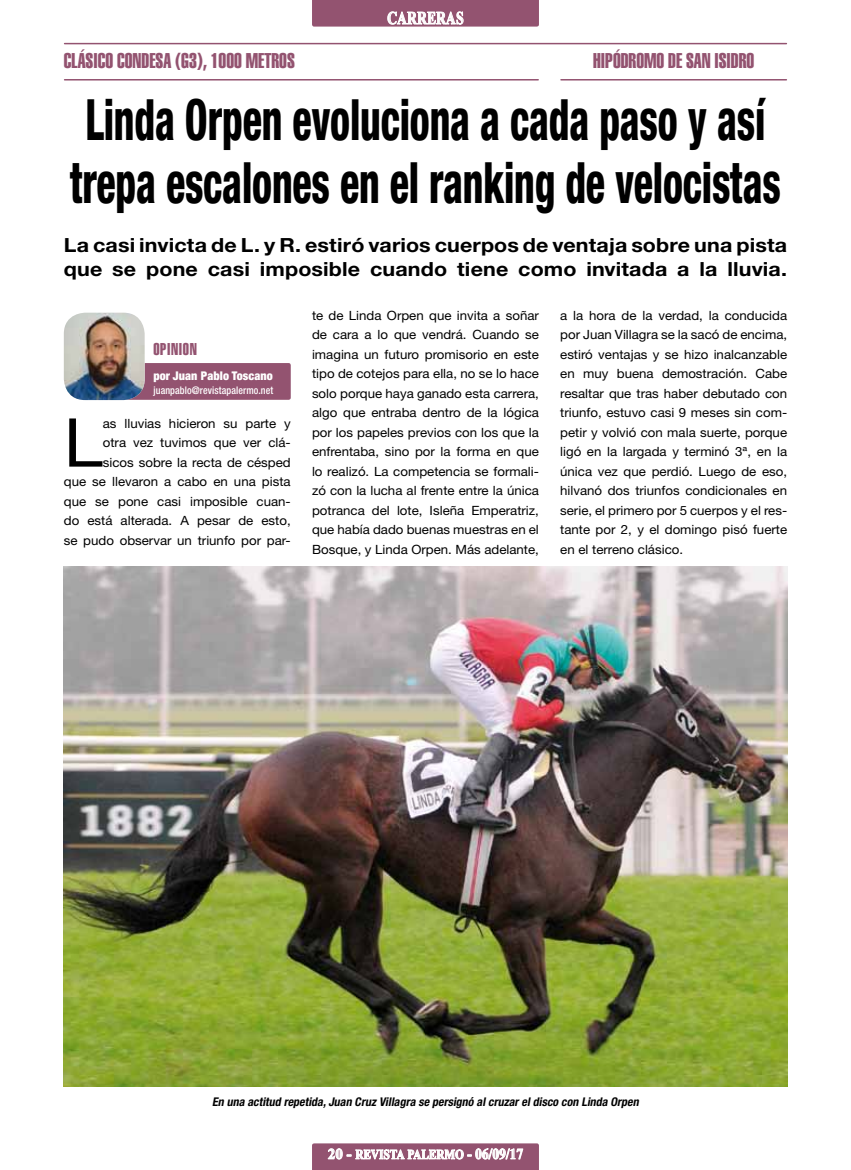
<style>
.page{position:relative;width:851px;height:1170px;background:#fff}
.page>*{position:absolute;margin:0;border:0;box-sizing:border-box;transform-origin:0 0}
.t1{font:67.35px "Helvetica Neue LT Std";color:#000;scale:1.04 1}
.t2{font:800 condensed 57px/63px "Helvetica Neue LT Std";letter-spacing:-.005em;color:#000;scale:.7 1}
.t3{font:21px "Helvetica LT Std Extra Comp";color:#935370}
.t4{font:700 19.5px/24px "Helvetica Neue LT Std";letter-spacing:.005em;color:#000;scale:1.1 1}
.t5{font:700 18px "Times New Roman";letter-spacing:.02em;color:#fff;scale:.75 1}
.t6{font:16.8px "Helvetica LT Std Extra Comp";letter-spacing:.035em;color:#935370}
.t7{font:700 13.5px "Times New Roman";color:#fff;scale:.83 1}
.t8{font:12.75px/19.5px "Helvetica Neue LT Std";color:#000;text-align:justify;scale:1.04 1}
.t9{font:italic 700 condensed 12px "Helvetica Neue LT Std";color:#000}
.t10{font:900 condensed 12px "Helvetica Neue LT Std";letter-spacing:.01em;color:#fff}
.t11{font:500 condensed 10.5px "Helvetica Neue LT Std";letter-spacing:.01em;color:#fff;scale:.95 1}
.s1{font-size:15px}
</style>
<div class="page">
<hr style="left:65px;top:79px;width:473px;height:1px;background:#935370">
<hr style="left:65px;top:43px;width:721px;height:1px;background:#935370">
<hr style="left:561px;top:79px;width:225px;height:1px;background:#935370">
<div style="left:114px;top:363px;width:177px;height:37px;background:#935370;border-radius:2px"></div>
<img style="left:64px;top:312px;width:81px;height:88px">
<svg style="left:312px;top:1143px;width:227px;height:26px;background:#a6728a"></svg>
<svg style="left:312px;top:0;width:227px;height:27px;background:#9d627d"></svg>
<img style="left:64px;top:566px;width:723px;height:520px">
<h3 class="t5" style="left:387px;top:6px;width:103px">CARRERAS</h3>
<h3 class="t3" style="left:64px;top:48px;width:232px">CLÁSICO CONDESA (G3), 1000 METROS</h3>
<h3 class="t3" style="left:593px;top:48px;width:162px">HIPÓDROMO DE SAN ISIDRO</h3>
<h2 class="t2" style="left:70px;top:87px;width:1016px">Linda Orpen evoluciona a cada paso y así trepa escalones en el ranking de velocistas</h2>
<h3 class="t4" style="left:64px;top:233px;width:659px">La casi invicta de L. y R. estiró varios cuerpos de ventaja sobre una pista que se pone casi imposible cuando tiene como invitada a la lluvia.</h3>
<h3 class="t6" style="left:153px;top:338px;width:45px">OPINION</h3>
<p class="t10" style="left:153px;top:368px;width:121px">por Juan Pablo Toscano</p>
<p class="t11" style="left:153px;top:383px;width:128px">juanpablo@revistapalermo.net</p>
<h1 class="t1" style="left:64px;top:402px;width:39px">L</h1>
<p class="t8" style="left:64px;top:413px;width:220px;text-align:right">as lluvias hicieron su parte y<br>otra vez tuvimos que ver clá-<br>sicos sobre la recta de césped<br>que se llevaron a cabo en una pista que se pone casi imposible cuan&shy;do está alterada. A pesar de esto, se pudo observar un triunfo por par-</p>
<p class="t8" style="left:312px;top:305px;width:220px">te de Linda Orpen que invita a soñar de cara a lo que vendrá. Cuando se imagina un futuro promisorio en este tipo de cotejos para ella, no se lo hace solo porque haya ganado esta carrera, algo que entraba dentro de la lógica por los papeles previos con los que la enfrentaba, sino por la forma en que lo realizó. La competencia se formali&shy;zó con la lucha al frente entre la única potranca del lote, Isleña Emperatriz, que había dado buenas muestras en el Bosque, y Linda Orpen. Más adelante,</p>
<p class="t8" style="left:560px;top:305px;width:220px">a la hora de la verdad, la conducida por Juan Villagra se la sacó de encima, estiró ventajas y se hizo inalcanzable en muy buena demostración. Cabe resaltar que tras haber debutado con triunfo, estuvo casi 9 meses sin com&shy;petir y volvió con mala suerte, porque ligó en la largada y terminó 3ª, en la única vez que perdió. Luego de eso, hilvanó dos triunfos condicionales en serie, el primero por 5 cuerpos y el res&shy;tante por 2, y el domingo pisó fuerte en el terreno clásico.</p>
<p class="t9" style="left:212px;top:1094px;width:430px">En una actitud repetida,Juan Cruz Villagra se persignó alcruzareldisco con Linda Orpen</p>
<p class="t7" style="left:328px;top:1144px;width:237px"><span class="s1">20 -</span> REVISTA PALERMO <span class="s1">- 06/09/17</span></p>
</div>
